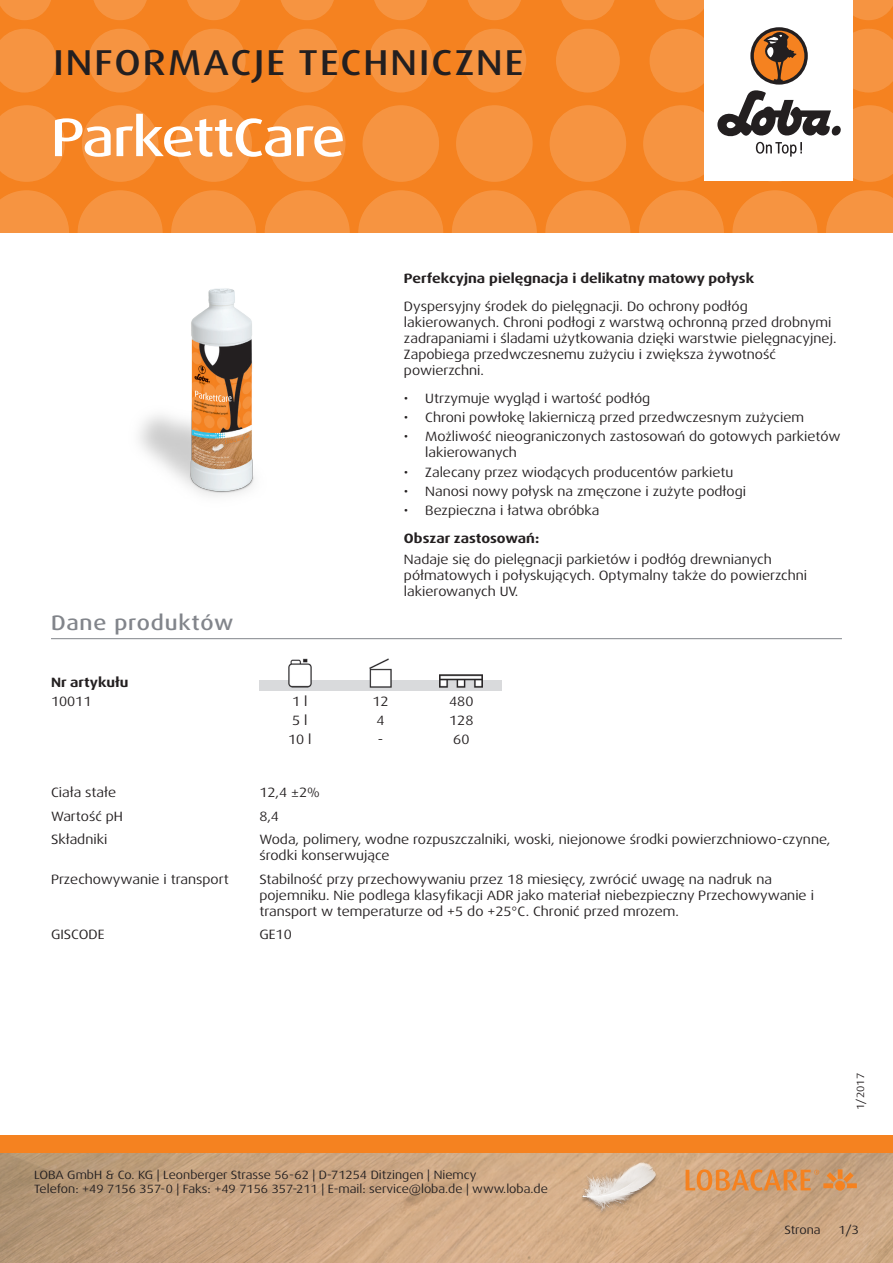
<style>
.page{position:relative;width:893px;height:1263px;background:#fff}
.page>*{position:absolute;margin:0;border:0;box-sizing:border-box;transform-origin:0 0}
.t1{font:500 expanded 54px "Dax Pro";letter-spacing:-.025em;color:#fff}
.t2{font:500 expanded 36px "Dax Pro";letter-spacing:.06em;color:#231f20}
.Titel_grau{font:500 expanded 21px "Dax Pro";letter-spacing:.04em;color:#82858b}
.Text{font:expanded 13.5px/16.2px "Dax Pro";color:#231f20}
.Text_Bold{font:700 expanded 13.5px "Dax Pro";color:#231f20}
.Text_zentriert{font:expanded 13.5px "Dax Pro";color:#231f20}
.Pagina{font:expanded 12px/14.4px "Dax Pro";color:#231f20}
.t3{font:expanded 10.5px "Dax Pro";color:#231f20}
</style>
<div class="page">
<div style="left:0;top:0;width:893px;height:233px;background:#f58220"></div>
<svg style="left:0;top:190px;width:69px;height:43px"></svg>
<svg style="left:78px;top:190px;width:85px;height:85px;fill:#f69441"></svg>
<svg style="left:171px;top:190px;width:85px;height:85px;fill:#f69441"></svg>
<svg style="left:265px;top:190px;width:85px;height:85px;fill:#f69441"></svg>
<svg style="left:358px;top:190px;width:85px;height:85px;fill:#f69441"></svg>
<svg style="left:545px;top:190px;width:85px;height:85px;fill:#f69441"></svg>
<svg style="left:452px;top:190px;width:85px;height:85px;fill:#f69441"></svg>
<svg style="left:732px;top:190px;width:85px;height:85px;fill:#f69441"></svg>
<svg style="left:639px;top:190px;width:85px;height:85px;fill:#f69441"></svg>
<svg style="left:826px;top:190px;width:67px;height:43px"></svg>
<svg style="left:0;top:105px;width:65px;height:77px"></svg>
<svg style="left:82px;top:105px;width:76px;height:77px"></svg>
<svg style="left:175px;top:105px;width:77px;height:77px"></svg>
<svg style="left:269px;top:105px;width:76px;height:77px"></svg>
<svg style="left:456px;top:105px;width:77px;height:77px"></svg>
<svg style="left:362px;top:105px;width:77px;height:77px"></svg>
<svg style="left:550px;top:105px;width:76px;height:77px"></svg>
<svg style="left:0;top:29px;width:56px;height:63px"></svg>
<svg style="left:182px;top:29px;width:64px;height:63px"></svg>
<svg style="left:88px;top:29px;width:64px;height:63px"></svg>
<svg style="left:275px;top:29px;width:64px;height:63px"></svg>
<svg style="left:462px;top:29px;width:64px;height:63px"></svg>
<svg style="left:369px;top:29px;width:64px;height:63px"></svg>
<svg style="left:556px;top:29px;width:64px;height:63px"></svg>
<svg style="left:0;top:0;width:51px;height:20px"></svg>
<svg style="left:187px;top:0;width:53px;height:20px"></svg>
<svg style="left:468px;top:0;width:53px;height:20px"></svg>
<svg style="left:655px;top:0;width:49px;height:20px"></svg>
<svg style="left:93px;top:0;width:54px;height:20px"></svg>
<svg style="left:374px;top:0;width:54px;height:20px"></svg>
<svg style="left:281px;top:0;width:53px;height:20px"></svg>
<svg style="left:561px;top:0;width:54px;height:20px"></svg>
<svg style="left:853px;top:0;width:40px;height:20px"></svg>
<img style="left:0;top:1152px;width:893px;height:111px">
<div style="left:0;top:1135px;width:893px;height:17px;background:#f58220"></div>
<div style="left:704px;top:0;width:149px;height:181px;background:#fff"></div>
<svg style="left:643px;top:28px;width:250px;height:154px"></svg>
<img style="left:578px;top:1161px;width:82px;height:81px">
<svg style="left:686px;top:1169px;width:171px;height:22px;background:#d9965b"></svg>
<hr style="left:51px;top:638px;width:791px;height:1px;background:#82858b">
<img style="left:288px;top:658px;width:195px;height:22px">
<img style="left:259px;top:680px;width:243px;height:11px">
<img style="left:106px;top:272px;width:216px;height:224px">
<h2 class="t2" style="left:53px;top:40px;width:471px">INFORMACJE TECHNICZNE</h2>
<p class="t1" style="left:51px;top:103px;width:296px">ParkettCare</p>
<p class="Titel_grau" style="left:51px;top:609px;width:184px">Dane produktów</p>
<p class="Text_Bold" style="left:404px;top:269px;width:352px">Perfekcyjna pielęgnacja i delikatny matowy połysk</p>
<p class="Text" style="left:404px;top:298px;width:434px">Dyspersyjny środek do pielęgnacji. Do ochrony podłóg lakierowanych. Chroni podłogi z warstwą ochronną przed drobnymi zadrapaniami i śladami użytkowania dzięki warstwie pielęgnacyjnej.<br>Zapobiega przedwczesnemu zużyciu i zwiększa żywotność powierzchni.</p>
<p class="Text" style="left:404px;top:390px;width:248px">• Utrzymuje wygląd i wartość podłóg</p>
<p class="Text" style="left:404px;top:409px;width:402px">• Chroni powłokę lakierniczą przed przedwczesnym zużyciem</p>
<p class="Text" style="left:425px;top:429px;width:417px;text-indent:-21px">• Możliwość nieograniczonych zastosowań do gotowych parkietów lakierowanych</p>
<p class="Text" style="left:404px;top:464px;width:331px">• Zalecany przez wiodących producentów parkietu</p>
<p class="Text" style="left:404px;top:483px;width:344px">• Nanosi nowy połysk na zmęczone i zużyte podłogi</p>
<p class="Text" style="left:404px;top:502px;width:197px">• Bezpieczna i łatwa obróbka</p>
<p class="Text_Bold" style="left:404px;top:529px;width:137px">Obszar zastosowań:</p>
<p class="Text" style="left:404px;top:551px;width:405px">Nadaje się do pielęgnacji parkietów i podłóg drewnianych półmatowych i połyskujących. Optymalny także do powierzchni lakierowanych UV.</p>
<p class="Text_Bold" style="left:51px;top:673px;width:79px">Nr artykułu</p>
<p class="Text" style="left:51px;top:693px;width:42px">10011</p>
<p class="Text_zentriert" style="left:292px;top:692px;width:17px">1 l</p>
<p class="Text_zentriert" style="left:372px;top:692px;width:18px">12</p>
<p class="Text_zentriert" style="left:449px;top:692px;width:26px">480</p>
<p class="Text_zentriert" style="left:292px;top:712px;width:17px">5 l</p>
<p class="Text_zentriert" style="left:377px;top:712px;width:10px">4</p>
<p class="Text_zentriert" style="left:449px;top:712px;width:26px">128</p>
<p class="Text_zentriert" style="left:288px;top:731px;width:25px">10 l</p>
<p class="Text_zentriert" style="left:378px;top:731px;width:7px">-</p>
<p class="Text_zentriert" style="left:453px;top:731px;width:18px">60</p>
<p class="Text" style="left:51px;top:784px;width:67px">Ciała stałe</p>
<p class="Text" style="left:259px;top:784px;width:62px">12,4 ±2%</p>
<p class="Text" style="left:51px;top:808px;width:73px">Wartość pH</p>
<p class="Text" style="left:259px;top:808px;width:21px">8,4</p>
<p class="Text" style="left:51px;top:831px;width:58px">Składniki</p>
<p class="Text" style="left:259px;top:831px;width:573px">Woda, polimery, wodne rozpuszczalniki, woski, niejonowe środki powierzchniowo-czynne, środki konserwujące</p>
<p class="Text" style="left:51px;top:871px;width:179px">Przechowywanie i transport</p>
<p class="Text" style="left:259px;top:871px;width:556px">Stabilność przy przechowywaniu przez 18 miesięcy, zwrócić uwagę na nadruk na pojemniku. Nie podlega klasyfikacji ADR jako materiał niebezpieczny Przechowywanie i transport w temperaturze od +5 do +25°C. Chronić przed mrozem.</p>
<p class="Text" style="left:51px;top:927px;width:55px">GISCODE</p>
<p class="Text" style="left:259px;top:927px;width:34px">GE10</p>
<p class="Pagina" style="left:34px;top:1167px;width:515px">LOBA GmbH &amp; Co. KG | Leonberger Strasse 56-62 | D-71254 Ditzingen | Niemcy<br>Telefon: +49 7156 357-0 | Faks: +49 7156 357-211 | E-mail: service@loba.de | www.loba.de</p>
<p class="t3" style="left:854px;top:1110px;width:38px;rotate:-90deg">1/2017</p>
<p class="Pagina" style="left:785px;top:1223px;width:38px">Strona</p>
<p class="Pagina" style="left:838px;top:1223px;width:22px">1/3</p>
</div>
